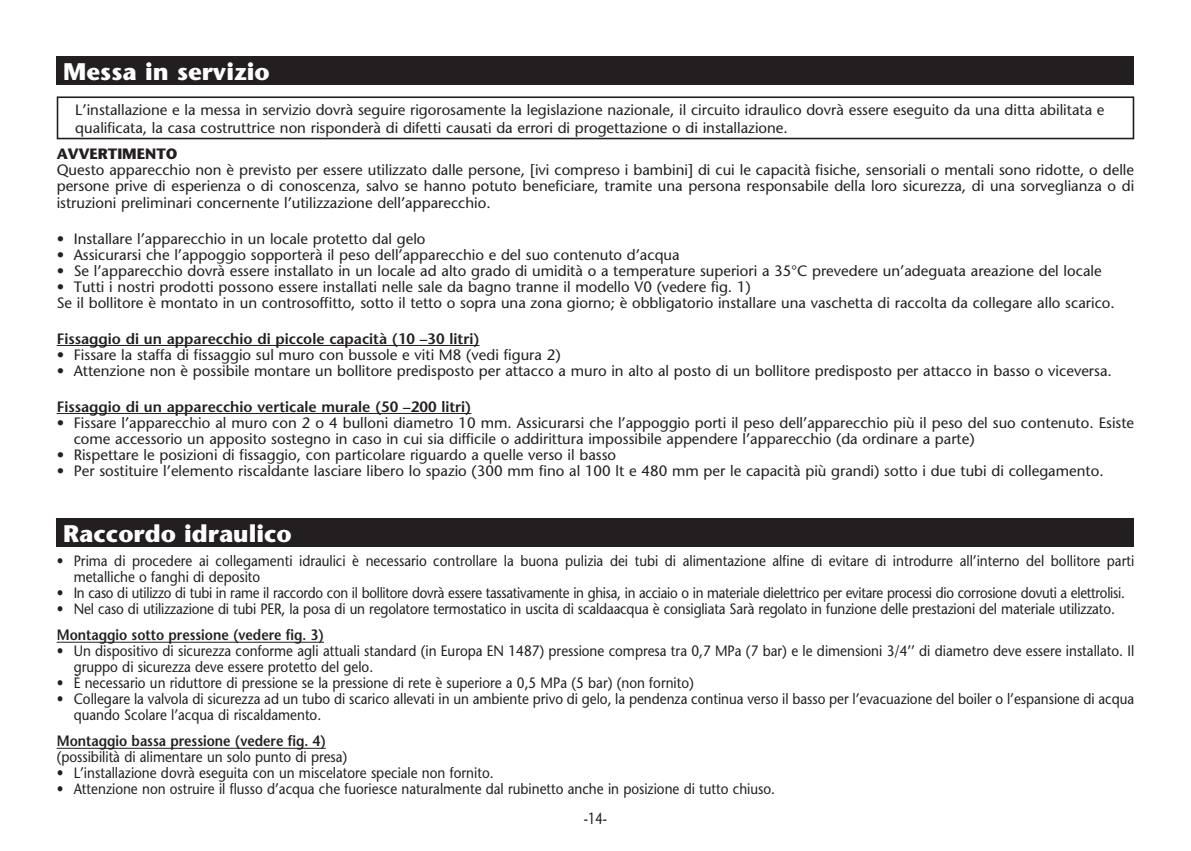
<style>
.page{position:relative;width:1191px;height:851px;background:#fff}
.page>*{position:absolute;margin:0;border:0;box-sizing:border-box;transform-origin:0 0}
.t1{font:700 24px "Stone Sans";color:#fff}
.t2{font:16px "Stone Sans";color:#231f20;scale:.8 1}
.t3{font:15px/16px "Stone Sans";color:#231f20}
.t4{font:15px/16px "Stone Sans";color:#231f20;scale:.9 1}
.t5{font:15px "Stone Sans";letter-spacing:-.02em;color:#231f20;scale:.9 1}
.t6{font:600 15px "Stone Sans";color:#231f20}
.t7{font:600 15px "Stone Sans";color:#231f20;scale:.9 1}
.t8{font:700 15px "Stone Sans";color:#231f20}
</style>
<div class="page">
<div style="left:57px;top:57px;width:1077px;height:28px;background:#231f20"></div>
<div style="left:57px;top:517px;width:1077px;height:29px;background:#231f20"></div>
<hr style="left:57px;top:641px;width:267px;height:1px;background:#231f20">
<hr style="left:57px;top:747px;width:269px;height:1px;background:#231f20">
<hr style="left:57px;top:345px;width:422px;height:1px;background:#231f20">
<hr style="left:57px;top:413px;width:414px;height:1px;background:#231f20">
<div style="left:57px;top:96px;width:1077px;height:43px;border:2px solid #231f20"></div>
<p class="t1" style="left:63px;top:57px;width:208px">Messa in servizio</p>
<p class="t3" style="left:75px;top:100px;width:1030px;line-height:18px">L’installazione e la messa in servizio dovrà seguire rigorosamente la legislazione nazionale, il circuito idraulico dovrà essere eseguito da una ditta abilitata e qualificata, la casa costruttrice non risponderà di difetti causati da errori di progettazione o di installazione.</p>
<p class="t8" style="left:57px;top:145px;width:122px">AVVERTIMENTO</p>
<p class="t3" style="left:57px;top:162px;width:1079px;text-align:justify">Questo apparecchio non è previsto per essere utilizzato dalle persone, [ivi compreso i bambini] di cui le capacità fisiche, sensoriali o mentali sono ridotte, o delle persone prive di esperienza o di conoscenza, salvo se hanno potuto beneficiare, tramite una persona responsabile della loro sicurezza, di una sorveglianza o di istruzioni preliminari concernente l’utilizzazione dell’apparecchio.</p>
<p class="t3" style="left:57px;top:230px;width:370px">• Installare l’apparecchio in un locale protetto dal gelo</p>
<p class="t3" style="left:57px;top:246px;width:624px">• Assicurarsi che l’appoggio sopporterà il peso dell’apparecchio e del suo contenuto d’acqua</p>
<p class="t3" style="left:57px;top:262px;width:1046px">• Se l’apparecchio dovrà essere installato in un locale ad alto grado di umidità o a temperature superiori a 35°C prevedere un’adeguata areazione del locale</p>
<p class="t3" style="left:57px;top:278px;width:695px">• Tutti i nostri prodotti possono essere installati nelle sale da bagno tranne il modello V0 (vedere fig. 1)</p>
<p class="t3" style="left:57px;top:294px;width:1059px">Se il bollitore è montato in un controsoffitto, sotto il tetto o sopra una zona giorno; è obbligatorio installare una vaschetta di raccolta da collegare allo scarico.</p>
<p class="t6" style="left:57px;top:329px;width:424px">Fissaggio di un apparecchio di piccole capacità (10 –30 litri)</p>
<p class="t3" style="left:57px;top:346px;width:505px">• Fissare la staffa di fissaggio sul muro con bussole e viti M8 (vedi figura 2)</p>
<p class="t3" style="left:57px;top:362px;width:1056px">• Attenzione non è possibile montare un bollitore predisposto per attacco a muro in alto al posto di un bollitore predisposto per attacco in basso o viceversa.</p>
<p class="t6" style="left:57px;top:397px;width:416px">Fissaggio di un apparecchio verticale murale (50 –200 litri)</p>
<p class="t3" style="left:74px;top:414px;width:1062px;text-indent:-17px">• Fissare l’apparecchio al muro con 2 o 4 bulloni diametro 10 mm. Assicurarsi che l’appoggio porti il peso dell’apparecchio più il peso del suo contenuto. Esiste come accessorio un apposito sostegno in caso in cui sia difficile o addirittura impossibile appendere l’apparecchio (da ordinare a parte)</p>
<p class="t3" style="left:57px;top:446px;width:561px">• Rispettare le posizioni di fissaggio, con particolare riguardo a quelle verso il basso</p>
<p class="t3" style="left:57px;top:462px;width:1048px">• Per sostituire l’elemento riscaldante lasciare libero lo spazio (300 mm fino al 100 lt e 480 mm per le capacità più grandi) sotto i due tubi di collegamento.</p>
<p class="t1" style="left:63px;top:518px;width:230px">Raccordo idraulico</p>
<p class="t4" style="left:74px;top:553px;width:1179px;text-indent:-17px">• Prima di procedere ai collegamenti idraulici è necessario controllare la buona pulizia dei tubi di alimentazione alfine di evitare di introdurre all’interno del bollitore parti metalliche o fanghi di deposito</p>
<p class="t5" style="left:57px;top:583px;width:1188px">• In caso di utilizzo di tubi in rame il raccordo con il bollitore dovrà essere tassativamente in ghisa, in acciaio o in materiale dielettrico per evitare processi dio corrosione dovuti a elettrolisi.</p>
<p class="t4" style="left:57px;top:601px;width:1177px">• Nel caso di utilizzazione di tubi PER, la posa di un regolatore termostatico in uscita di scaldaacqua è consigliata Sarà regolato in funzione delle prestazioni del materiale utilizzato.</p>
<p class="t7" style="left:57px;top:625px;width:298px">Montaggio sotto pressione (vedere fig. 3)</p>
<p class="t4" style="left:74px;top:643px;width:1179px;text-indent:-17px">• Un dispositivo di sicurezza conforme agli attuali standard (in Europa EN 1487) pressione compresa tra 0,7 MPa (7 bar) e le dimensioni 3/4’’ di diametro deve essere installato. Il gruppo di sicurezza deve essere protetto del gelo.</p>
<p class="t4" style="left:57px;top:675px;width:709px">• È necessario un riduttore di pressione se la pressione di rete è superiore a 0,5 MPa (5 bar) (non fornito)</p>
<p class="t4" style="left:74px;top:691px;width:1179px;text-indent:-17px">• Collegare la valvola di sicurezza ad un tubo di scarico allevati in un ambiente privo di gelo, la pendenza continua verso il basso per l’evacuazione del boiler o l’espansione di acqua quando Scolare l’acqua di riscaldamento.</p>
<p class="t7" style="left:57px;top:731px;width:300px">Montaggio bassa pressione (vedere fig. 4)</p>
<p class="t4" style="left:57px;top:749px;width:324px">(possibilità di alimentare un solo punto di presa)</p>
<p class="t4" style="left:57px;top:765px;width:487px">• L’installazione dovrà eseguita con un miscelatore speciale non fornito.</p>
<p class="t4" style="left:57px;top:781px;width:799px">• Attenzione non ostruire il flusso d’acqua che fuoriesce naturalmente dal rubinetto anche in posizione di tutto chiuso.</p>
<p class="t2" style="left:584px;top:808px;width:31px">-14-</p>
</div>
